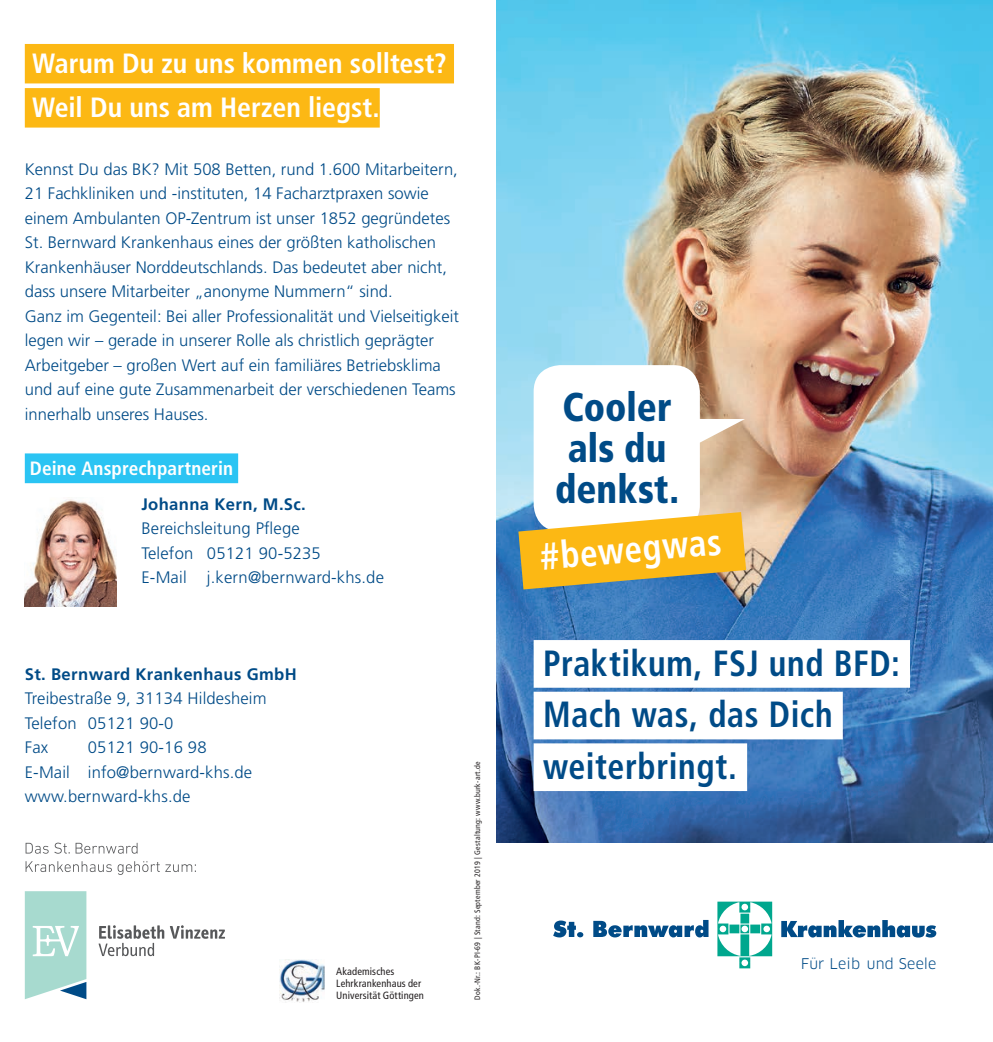
<style>
.page{position:relative;width:993px;height:1042px;background:#fff}
.page>*{position:absolute;margin:0;border:0;box-sizing:border-box;transform-origin:0 0}
.t1{font:900 condensed 40.07px/41.1px "Frutiger LT Std";letter-spacing:.005em;color:#004b87;text-align:center;scale:.93 1}
.t2{font:700 condensed 37.8px "Frutiger LT Std";color:#fff;scale:.93 1}
.t3{font:700 condensed 36.4px/51.6px "Frutiger LT Std";letter-spacing:.015em;color:#004b87;scale:.93 1}
.t4{font:700 condensed 27.82px/44.1px "Frutiger LT Std";color:#fff}
.t5{font:700 condensed 19.25px "Frutiger LT Std";letter-spacing:.005em;color:#fff}
.t6{font:300 16.62px/24.5px "Frutiger LT Std";color:#004b87}
.t7{font:700 16.62px "Frutiger LT Std";letter-spacing:.02em;color:#004b87}
.t8{font:14.35px "Clan";letter-spacing:.015em;color:#004b87}
.t9{font:condensed 10.5px/12.2px "Frutiger LT Std";letter-spacing:.01em;color:#231f20}
.t10{font:condensed 7.88px "Frutiger LT Std";letter-spacing:.03em;color:#231f20}
</style>
<div class="page">
<svg style="left:553px;top:901px;width:383px;height:67px"></svg>
<img style="left:496px;top:0;width:496px;height:842px">
<div style="left:25px;top:44px;width:429px;height:39px;background:#fcb814"></div>
<div style="left:25px;top:88px;width:354px;height:40px;background:#fcb814"></div>
<div style="left:25px;top:453px;width:213px;height:30px;background:#2bc4f3"></div>
<img style="left:280px;top:959px;width:44px;height:44px">
<svg style="left:25px;top:891px;width:61px;height:108px;background:#acdad2"></svg>
<svg style="left:170px;top:925px;width:55px;height:14px"></svg>
<svg style="left:98px;top:925px;width:66px;height:31px"></svg>
<svg style="left:26px;top:861px;width:170px;height:14px"></svg>
<svg style="left:26px;top:842px;width:111px;height:11px"></svg>
<svg style="left:518px;top:365px;width:227px;height:224px"></svg>
<img style="left:25px;top:499px;width:92px;height:107px">
<div style="left:533px;top:640px;width:376px;height:48px;background:#fff"></div>
<div style="left:533px;top:692px;width:309px;height:47px;background:#fff"></div>
<div style="left:533px;top:743px;width:213px;height:48px;background:#fff"></div>
<h3 class="t4" style="left:32px;top:41px;width:416px">Warum Du zu uns kommen solltest?<br>Weil Du uns am Herzen liegst.</h3>
<p class="t6" style="left:25px;top:157px;width:435px">Kennst Du das BK? Mit 508 Betten, rund 1.600 Mitarbeitern, 21 Fachkliniken und -instituten, 14 Facharztpraxen sowie einem Ambulanten OP-Zentrum ist unser 1852 gegründetes St. Bernward Krankenhaus eines der größten katholischen Krankenhäuser Norddeutschlands. Das bedeutet aber nicht, dass unsere Mitarbeiter „anonyme Nummern“ sind.<br>Ganz im Gegenteil: Bei aller Professionalität und Vielseitigkeit legen wir – gerade in unserer Rolle als christlich geprägter Arbeitgeber – großen Wert auf ein familiäres Betriebsklima und auf eine gute Zusammenarbeit der verschiedenen Teams innerhalb unseres Hauses.</p>
<p class="t5" style="left:30px;top:457px;width:205px">Deine Ansprechpartnerin</p>
<p class="t7" style="left:141px;top:494px;width:166px">Johanna Kern, M.Sc.</p>
<p class="t6" style="left:141px;top:516px;width:244px">Bereichsleitung Pflege<br>Telefon 05121 90-5235<br>E-Mail j.kern@bernward-khs.de</p>
<p class="t7" style="left:25px;top:664px;width:273px">St. Bernward Krankenhaus GmbH</p>
<p class="t6" style="left:25px;top:686px;width:243px">Treibestraße 9, 31134 Hildesheim<br>Telefon 05121 90-0<br>Fax</p>
<p class="t6" style="left:25px;top:735px;width:229px;text-indent:63px">05121 90-16 98<br>E-Mail info@bernward-khs.de www.bernward-khs.de</p>
<p class="t9" style="left:336px;top:965px;width:89px">Akademisches<br>Lehrkrankenhaus der<br>Universität Göttingen</p>
<p class="t10" style="left:472px;top:1000px;width:240px;rotate:-90deg">Dok.-Nr.: BK-PI-69 | Stand: September 2019 | Gestaltung: www.burk-art.de</p>
<h1 class="t1" style="left:555px;top:386px;width:135px">Cooler als du denkst.</h1>
<h2 class="t2" style="left:538px;top:535px;width:196px;rotate:-5deg">#bewegwas</h2>
<h3 class="t3" style="left:543px;top:637px;width:385px">Praktikum, FSJ und BFD:<br>Mach was, das Dich weiterbringt.</h3>
<p class="t8" style="left:800px;top:954px;width:137px">Für Leib und Seele</p>
</div>
